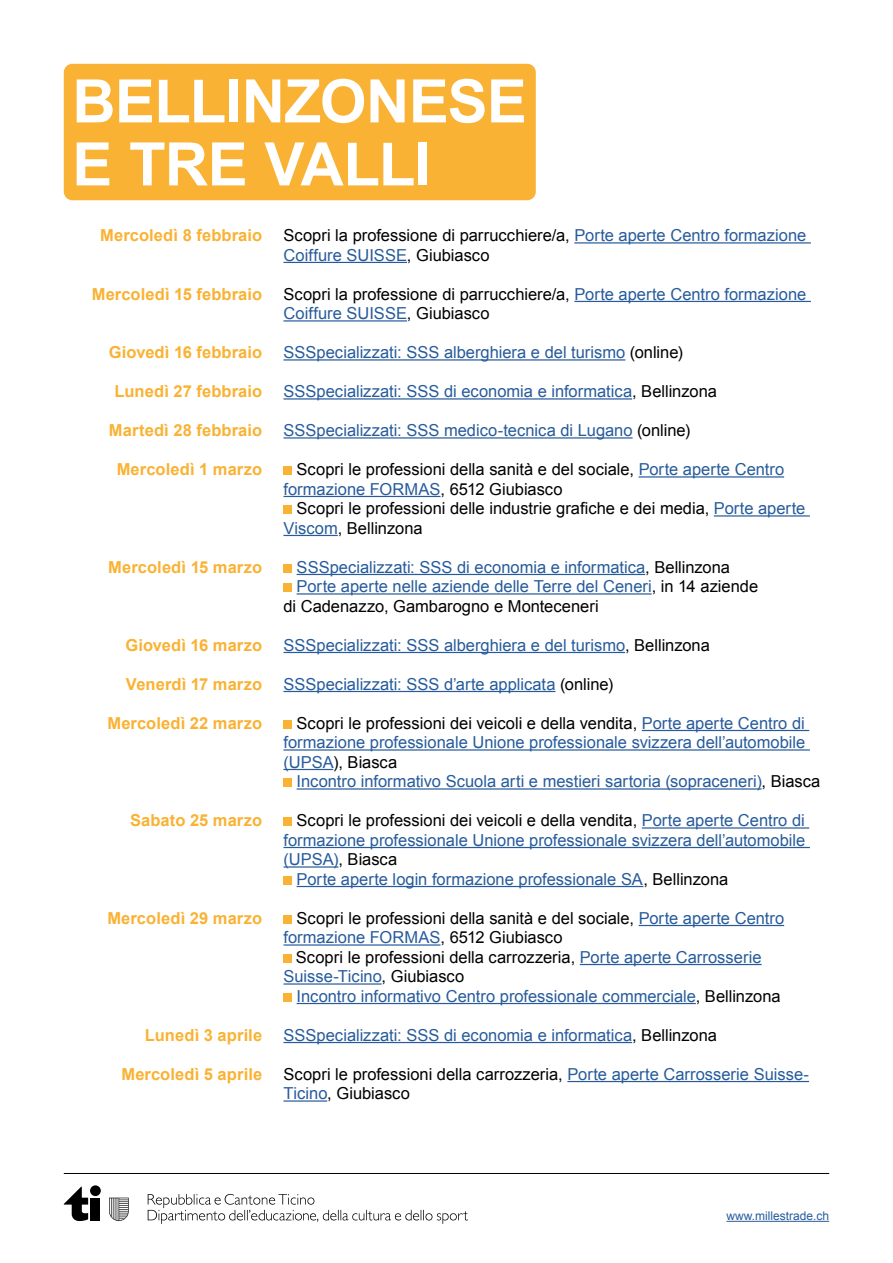
<style>
.page{position:relative;width:893px;height:1263px;background:#fff}
.page>*{position:absolute;margin:0;border:0;box-sizing:border-box;transform-origin:0 0}
.t1{font:700 60px/63px "Arial";letter-spacing:-.01em;color:#fff}
.t2{font:16.5px/19.5px "Arial";color:#275b9b;text-align:justify}
.t3{font:16.5px/19.5px "Arial";color:#000}
.t4{font:700 16.5px "Arial";letter-spacing:.005em;color:#f9b233}
.t5{font:12px "Arial";color:#275b9b}
.s1{color:#275b9b}
.s2{color:#000}
</style>
<div class="page">
<hr style="left:726px;top:1221px;width:103px;height:1px;background:#275b9b">
<hr style="left:64px;top:1173px;width:765px;height:1px;background:#000">
<div style="left:91px;top:1198px;width:9px;height:22px;background:#000"></div>
<div style="left:90px;top:1185px;width:11px;height:11px;background:#000;border-radius:50%"></div>
<svg style="left:64px;top:1186px;width:24px;height:35px"></svg>
<svg style="left:109px;top:1198px;width:20px;height:23px"></svg>
<svg style="left:148px;top:1194px;width:320px;height:30px"></svg>
<hr style="left:574px;top:242px;width:237px;height:2px;background:#275b9b">
<hr style="left:283px;top:262px;width:124px;height:1px;background:#275b9b">
<hr style="left:574px;top:301px;width:237px;height:1px;background:#275b9b">
<hr style="left:283px;top:320px;width:124px;height:2px;background:#275b9b">
<hr style="left:283px;top:359px;width:342px;height:2px;background:#275b9b">
<hr style="left:283px;top:398px;width:349px;height:2px;background:#275b9b">
<hr style="left:283px;top:437px;width:350px;height:2px;background:#275b9b">
<hr style="left:639px;top:476px;width:145px;height:2px;background:#275b9b">
<hr style="left:283px;top:496px;width:157px;height:1px;background:#275b9b">
<hr style="left:714px;top:515px;width:96px;height:2px;background:#275b9b">
<hr style="left:283px;top:535px;width:55px;height:1px;background:#275b9b">
<hr style="left:297px;top:574px;width:348px;height:1px;background:#275b9b">
<hr style="left:297px;top:593px;width:355px;height:2px;background:#275b9b">
<hr style="left:283px;top:652px;width:342px;height:1px;background:#275b9b">
<hr style="left:283px;top:691px;width:272px;height:1px;background:#275b9b">
<hr style="left:642px;top:730px;width:167px;height:1px;background:#275b9b">
<hr style="left:283px;top:749px;width:527px;height:2px;background:#275b9b">
<hr style="left:283px;top:769px;width:50px;height:1px;background:#275b9b">
<hr style="left:297px;top:788px;width:464px;height:2px;background:#275b9b">
<hr style="left:642px;top:827px;width:167px;height:2px;background:#275b9b">
<hr style="left:283px;top:847px;width:527px;height:1px;background:#275b9b">
<hr style="left:283px;top:866px;width:55px;height:2px;background:#275b9b">
<hr style="left:297px;top:886px;width:346px;height:1px;background:#275b9b">
<hr style="left:639px;top:925px;width:145px;height:1px;background:#275b9b">
<hr style="left:283px;top:944px;width:157px;height:2px;background:#275b9b">
<hr style="left:580px;top:964px;width:182px;height:1px;background:#275b9b">
<hr style="left:283px;top:983px;width:99px;height:2px;background:#275b9b">
<hr style="left:297px;top:1003px;width:399px;height:1px;background:#275b9b">
<hr style="left:283px;top:1042px;width:349px;height:1px;background:#275b9b">
<hr style="left:567px;top:1081px;width:242px;height:1px;background:#275b9b">
<hr style="left:283px;top:1100px;width:44px;height:2px;background:#275b9b">
<div style="left:283px;top:467px;width:9px;height:8px;background:#f9b233"></div>
<div style="left:283px;top:506px;width:9px;height:8px;background:#f9b233"></div>
<div style="left:283px;top:564px;width:9px;height:9px;background:#f9b233"></div>
<div style="left:283px;top:584px;width:9px;height:8px;background:#f9b233"></div>
<div style="left:283px;top:720px;width:9px;height:9px;background:#f9b233"></div>
<div style="left:283px;top:779px;width:9px;height:8px;background:#f9b233"></div>
<div style="left:283px;top:818px;width:9px;height:8px;background:#f9b233"></div>
<div style="left:283px;top:876px;width:9px;height:9px;background:#f9b233"></div>
<div style="left:283px;top:915px;width:9px;height:9px;background:#f9b233"></div>
<div style="left:283px;top:954px;width:9px;height:9px;background:#f9b233"></div>
<div style="left:283px;top:993px;width:9px;height:9px;background:#f9b233"></div>
<div style="left:64px;top:64px;width:472px;height:136px;background:#f9b233;border-radius:9px"></div>
<h1 class="t1" style="left:72px;top:72px;width:456px">BELLINZONESE<br>E TRE VALLI</h1>
<p class="t4" style="left:100px;top:224px;width:164px">Mercoledì 8 febbraio</p>
<p class="t4" style="left:92px;top:283px;width:172px">Mercoledì 15 febbraio</p>
<p class="t4" style="left:109px;top:341px;width:155px">Giovedì 16 febbraio</p>
<p class="t4" style="left:115px;top:380px;width:149px">Lunedì 27 febbraio</p>
<p class="t4" style="left:109px;top:419px;width:155px">Martedì 28 febbraio</p>
<p class="t4" style="left:117px;top:458px;width:147px">Mercoledì 1 marzo</p>
<p class="t4" style="left:108px;top:556px;width:156px">Mercoledì 15 marzo</p>
<p class="t4" style="left:125px;top:634px;width:138px">Giovedì 16 marzo</p>
<p class="t4" style="left:126px;top:673px;width:138px">Venerdì 17 marzo</p>
<p class="t4" style="left:107px;top:712px;width:156px">Mercoledì 22 marzo</p>
<p class="t4" style="left:130px;top:809px;width:134px">Sabato 25 marzo</p>
<p class="t4" style="left:107px;top:907px;width:156px">Mercoledì 29 marzo</p>
<p class="t4" style="left:145px;top:1024px;width:119px">Lunedì 3 aprile</p>
<p class="t4" style="left:121px;top:1063px;width:142px">Mercoledì 5 aprile</p>
<p class="t3" style="left:283px;top:226px;width:524px">Scopri la professione di parrucchiere/a, <span class="s1">Porte aperte Centro formazione<br>Coiffure SUISSE</span>, Giubiasco</p>
<p class="t3" style="left:283px;top:284px;width:524px">Scopri la professione di parrucchiere/a, <span class="s1">Porte aperte Centro formazione<br>Coiffure SUISSE</span>, Giubiasco</p>
<p class="t2" style="left:283px;top:343px;width:401px">SSSpecializzati: SSS alberghiera e del turismo <span class="s2">(online)</span></p>
<p class="t2" style="left:283px;top:382px;width:435px">SSSpecializzati: SSS di economia e informatica<span class="s2">, Bellinzona</span></p>
<p class="t2" style="left:283px;top:421px;width:408px">SSSpecializzati: SSS medico-tecnica di Lugano <span class="s2">(online)</span></p>
<p class="t3" style="left:283px;top:460px;width:502px;text-indent:13px">Scopri le professioni della sanità e del sociale, <span class="s1">Porte aperte Centro formazione FORMAS</span>, 6512 Giubiasco</p>
<p class="t3" style="left:283px;top:499px;width:523px;text-indent:13px">Scopri le professioni delle industrie grafiche e dei media, <span class="s1">Porte aperte<br>Viscom</span>, Bellinzona</p>
<p class="t2" style="left:297px;top:557px;width:435px">SSSpecializzati: SSS di economia e informatica<span class="s2">, Bellinzona</span></p>
<p class="t2" style="left:297px;top:577px;width:463px">Porte aperte nelle aziende delle Terre del Ceneri<span class="s2">, in 14 aziende</span></p>
<p class="t3" style="left:283px;top:596px;width:317px">di Cadenazzo, Gambarogno e Monteceneri</p>
<p class="t2" style="left:283px;top:635px;width:428px">SSSpecializzati: SSS alberghiera e del turismo<span class="s2">, Bellinzona</span></p>
<p class="t2" style="left:283px;top:674px;width:331px">SSSpecializzati: SSS d’arte applicata <span class="s2">(online)</span></p>
<p class="t2" style="left:283px;top:713px;width:523px;text-indent:13px"><span class="s2">Scopri le professioni dei veicoli e della vendita,</span> Porte aperte Centro di formazione professionale Unione professionale svizzera dell’automobile (UPSA<span class="s2">), Biasca</span></p>
<p class="t2" style="left:297px;top:772px;width:525px">Incontro informativo Scuola arti e mestieri sartoria (sopraceneri)<span class="s2">, Biasca</span></p>
<p class="t3" style="left:297px;top:811px;width:510px">Scopri le professioni dei veicoli e della vendita, <span class="s1">Porte aperte Centro di</span></p>
<p class="t2" style="left:283px;top:830px;width:523px">formazione professionale Unione professionale svizzera dell’automobile</p>
<p class="t3" style="left:283px;top:850px;width:115px"><span class="s1">(UPSA)</span>, Biasca</p>
<p class="t2" style="left:297px;top:869px;width:433px">Porte aperte login formazione professionale SA<span class="s2">, Bellinzona</span></p>
<p class="t3" style="left:283px;top:908px;width:502px;text-indent:13px">Scopri le professioni della sanità e del sociale, <span class="s1">Porte aperte Centro formazione FORMAS</span>, 6512 Giubiasco</p>
<p class="t3" style="left:283px;top:947px;width:480px;text-indent:12px">Scopri le professioni della carrozzeria, <span class="s1">Porte aperte Carrosserie<br>Suisse-Ticino</span>, Giubiasco</p>
<p class="t2" style="left:297px;top:986px;width:485px">Incontro informativo Centro professionale commerciale<span class="s2">, Bellinzona</span></p>
<p class="t2" style="left:283px;top:1025px;width:435px">SSSpecializzati: SSS di economia e informatica<span class="s2">, Bellinzona</span></p>
<p class="t3" style="left:283px;top:1064px;width:527px">Scopri le professioni della carrozzeria, <span class="s1">Porte aperte Carrosserie Suisse-<br>Ticino</span>, Giubiasco</p>
<p class="t5" style="left:726px;top:1208px;width:104px">www.millestrade.ch</p>
</div>
